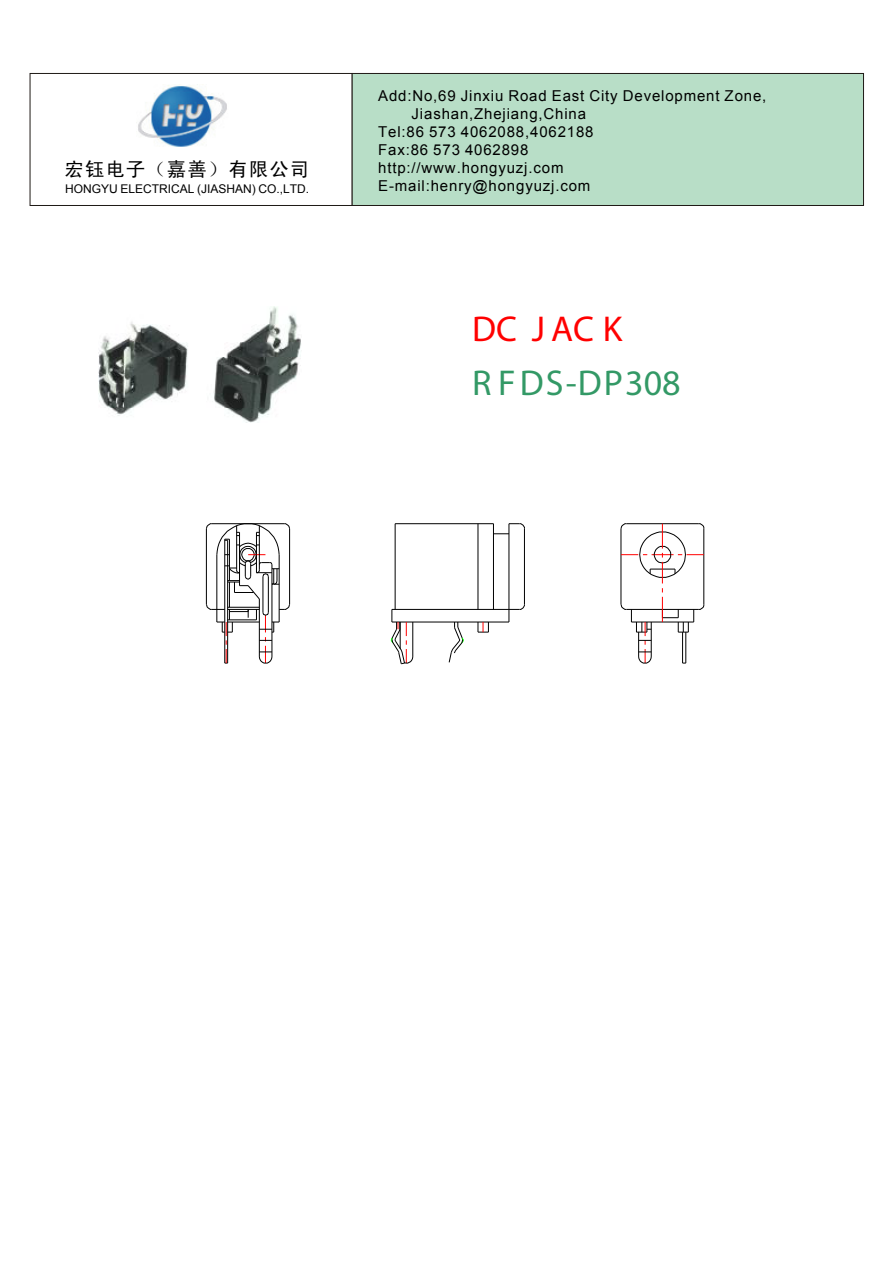
<style>
.page{position:relative;width:893px;height:1262px;background:#fff}
.page>*{position:absolute;margin:0;border:0;box-sizing:border-box;transform-origin:0 0}
.t1{font:36px "Myriad";letter-spacing:.055em;color:#396}
.t2{font:36px "Myriad";letter-spacing:.085em;color:#f00}
.t3{font:19.5px "Sim Hei";letter-spacing:.05em;color:#000}
.t4{font:15px "Arial";letter-spacing:.055em;color:#000}
.t5{font:12px "Arial";color:#000}
</style>
<div class="page">
<img style="left:98px;top:307px;width:203px;height:115px">
<hr style="left:493px;top:524px;width:1px;height:85px;background:#000">
<hr style="left:477px;top:524px;width:1px;height:85px;background:#000">
<hr style="left:508px;top:524px;width:1px;height:85px;background:#000">
<hr style="left:395px;top:523px;width:98px;height:1px;background:#000">
<svg style="left:620px;top:523px;width:84px;height:141px"></svg>
<hr style="left:524px;top:529px;width:1px;height:75px;background:#000">
<hr style="left:392px;top:609px;width:127px;height:1px;background:#000">
<hr style="left:392px;top:622px;width:117px;height:1px;background:#000">
<svg style="left:508px;top:610px;width:1px;height:12px"></svg>
<hr style="left:395px;top:524px;width:1px;height:85px;background:#000">
<svg style="left:493px;top:523px;width:32px;height:11px"></svg>
<svg style="left:519px;top:604px;width:6px;height:6px"></svg>
<svg style="left:477px;top:622px;width:12px;height:11px"></svg>
<svg style="left:448px;top:622px;width:16px;height:41px"></svg>
<svg style="left:390px;top:609px;width:23px;height:55px"></svg>
<svg style="left:206px;top:523px;width:84px;height:141px"></svg>
<img style="left:138px;top:85px;width:89px;height:62px">
<div style="left:30px;top:73px;width:322px;height:133px;border:1px solid #1f1a16"></div>
<div style="left:352px;top:73px;width:511px;height:133px;background:#b8dec7;border:1px solid #1f1a16"></div>
<h2 class="t3" style="left:64px;top:159px;width:246px">宏钰电子（嘉善）有限公司</h2>
<p class="t4" style="left:378px;top:85px;width:389px">Add:No,69 Jinxiu Road East City Development Zone,</p>
<p class="t4" style="left:411px;top:103px;width:176px">Jiashan,Zhejiang,China</p>
<p class="t4" style="left:378px;top:121px;width:217px">Tel:86 573 4062088,4062188</p>
<p class="t4" style="left:378px;top:139px;width:152px">Fax:86 573 4062898</p>
<p class="t4" style="left:378px;top:157px;width:187px">http://www.hongyuzj.com</p>
<p class="t5" style="left:65px;top:180px;width:246px">HONGYU ELECTRICAL (JIASHAN) CO.,LTD.</p>
<p class="t4" style="left:378px;top:175px;width:214px">E-mail:henry@hongyuzj.com</p>
<h1 class="t2" style="left:472px;top:311px;width:152px">DC JACK</h1>
<h1 class="t1" style="left:472px;top:365px;width:210px">R FDS-DP308</h1>
</div>
